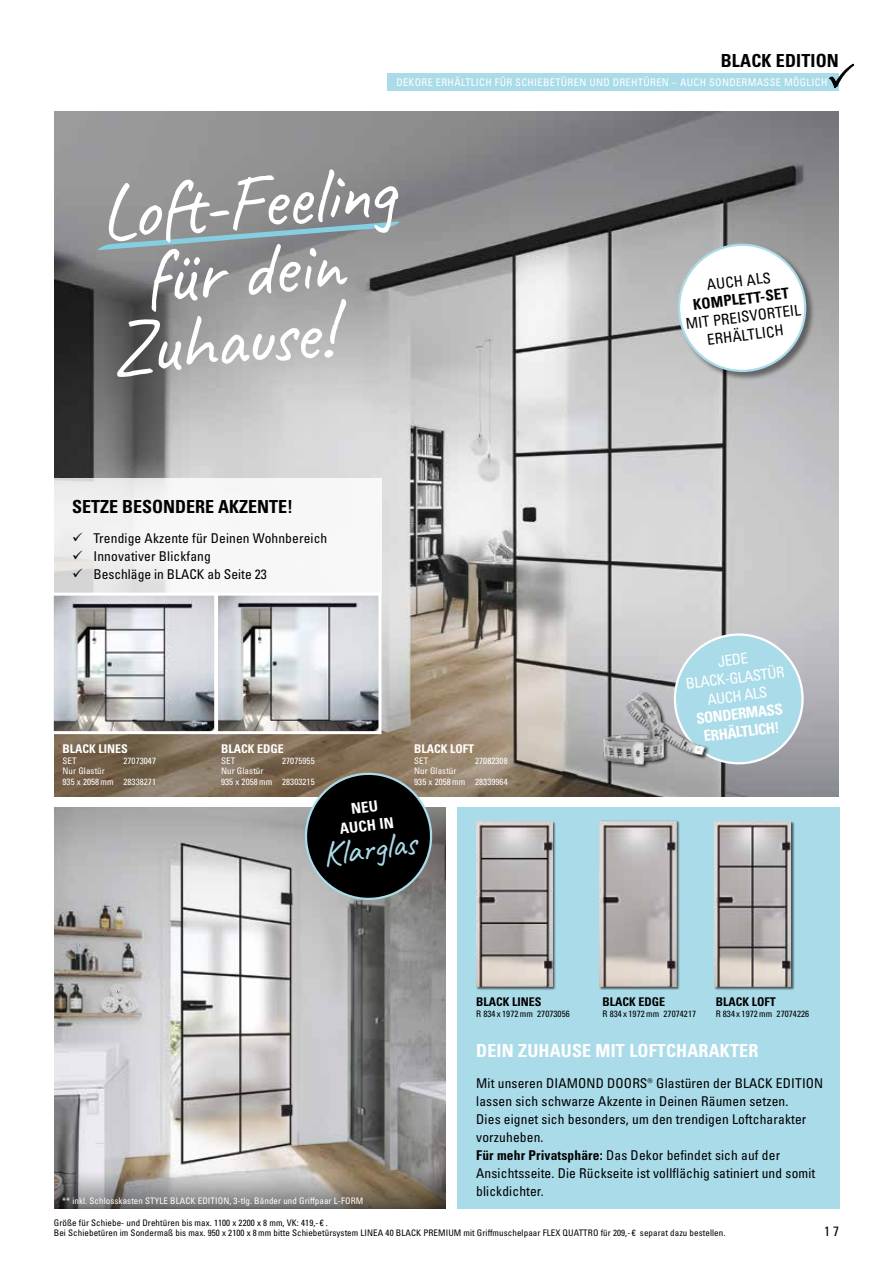
<style>
.page{position:relative;width:893px;height:1263px;background:#fff}
.page>*{position:absolute;margin:0;border:0;box-sizing:border-box;transform-origin:0 0}
.t1{font:79.2px "Caveat";color:#fff}
.t2{font:35.4px "Caveat";color:#aadbe9}
.t3{font:700 condensed 18px "Univers LT Pro";color:#000}
.t4{font:700 condensed 18px "Univers LT Pro";letter-spacing:.01em;color:#fff}
.t5{font:condensed 15px/18px "Univers LT Pro";color:#000;text-align:center}
.t6{font:700 condensed 15px/18px "Univers LT Pro";color:#fff;text-align:center}
.t7{font:condensed 15px/18px "Univers LT Pro";color:#fff;text-align:center}
.t8{font:700 condensed 15px "Univers LT Pro";color:#000}
.t9{font:condensed 13.5px/18px "Univers LT Pro";letter-spacing:.01em;color:#000}
.t10{font:700 condensed 12px "Univers LT Pro";color:#fff}
.t11{font:700 condensed 12px "Univers LT Pro";color:#000}
.t12{font:condensed 10.5px "Univers LT Pro";letter-spacing:.03em;color:#fff}
.t13{font:condensed 9px/10.5px "Univers LT Pro";letter-spacing:.01em;color:#000}
.t14{font:condensed 9px/10.5px "Univers LT Pro";letter-spacing:.01em;color:#fff}
.s1{font-weight:700}
</style>
<div class="page">
<div style="left:387px;top:73px;width:452px;height:17px;background:#aadbe9"></div>
<svg style="left:829px;top:64px;width:25px;height:25px"></svg>
<div style="left:457px;top:807px;width:383px;height:402px;background:#aadbe9"></div>
<img style="left:54px;top:112px;width:785px;height:685px">
<svg style="left:96px;top:221px;width:305px;height:29px;background:#8b979c"></svg>
<img style="left:54px;top:807px;width:392px;height:366px">
<div style="left:675px;top:634px;width:127px;height:129px;background:#aadbe9;border-radius:50%"></div>
<img style="left:595px;top:675px;width:127px;height:104px">
<div style="left:599px;top:821px;width:80px;height:169px;background:#000;opacity:.6"></div>
<img style="left:600px;top:821px;width:76px;height:166px">
<div style="left:476px;top:821px;width:80px;height:169px;background:#000;opacity:.6"></div>
<img style="left:476px;top:821px;width:77px;height:166px">
<div style="left:714px;top:821px;width:80px;height:169px;background:#000;opacity:.6"></div>
<img style="left:714px;top:821px;width:77px;height:166px">
<svg style="left:302px;top:770px;width:133px;height:133px;background:#333330"></svg>
<svg style="left:54px;top:478px;width:328px;height:115px"></svg>
<img style="left:55px;top:597px;width:322px;height:133px">
<div style="left:215px;top:593px;width:166px;height:141px;border:3px solid #fff"></div>
<div style="left:51px;top:593px;width:166px;height:141px;border:3px solid #fff"></div>
<div style="left:678px;top:243px;width:137px;height:138px;background:#000;opacity:.45"></div>
<div style="left:679px;top:245px;width:126px;height:126px;background:#fff;border-radius:50%"></div>
<svg style="left:54px;top:1173px;width:392px;height:36px;background:#8e8983"></svg>
<svg style="left:73px;top:533px;width:9px;height:9px"></svg>
<svg style="left:73px;top:551px;width:9px;height:9px"></svg>
<svg style="left:73px;top:569px;width:9px;height:9px"></svg>
<h3 class="t3" style="left:721px;top:50px;width:120px">BLACK EDITION</h3>
<p class="t12" style="left:396px;top:75px;width:433px">DEKORE ERHÄLTLICH FÜR SCHIEBETÜREN UND DREHTÜREN – AUCH SONDERMASSE MÖGLICH</p>
<h1 class="t1" style="left:96px;top:162px;width:297px;rotate:-4deg">Loft -Feeling</h1>
<h1 class="t1" style="left:140px;top:227px;width:202px;rotate:-4deg">für dein</h1>
<h1 class="t1" style="left:107px;top:298px;width:226px;rotate:-4deg">Zuhause!</h1>
<h3 class="t3" style="left:72px;top:495px;width:223px">SETZE BESONDERE AKZENTE!</h3>
<p class="t9" style="left:93px;top:529px;width:235px">Trendige Akzente für Deinen Wohnbereich<br>Innovativer Blickfang<br>Beschläge in BLACK ab Seite 23</p>
<p class="t10" style="left:63px;top:742px;width:67px">BLACK LINES</p>
<p class="t14" style="left:63px;top:755px;width:16px">SET</p>
<p class="t14" style="left:123px;top:755px;width:34px">27073047</p>
<p class="t14" style="left:63px;top:766px;width:95px">Nur Glastür<br>935 x 2058 mm 28338271</p>
<p class="t10" style="left:221px;top:742px;width:64px">BLACK EDGE</p>
<p class="t14" style="left:221px;top:755px;width:16px">SET</p>
<p class="t14" style="left:282px;top:755px;width:34px">27075955</p>
<p class="t14" style="left:221px;top:766px;width:95px">Nur Glastür<br>935 x 2058 mm 28303215</p>
<p class="t10" style="left:414px;top:742px;width:61px">BLACK LOFT</p>
<p class="t14" style="left:414px;top:755px;width:16px">SET</p>
<p class="t14" style="left:475px;top:755px;width:34px">27082308</p>
<p class="t14" style="left:414px;top:766px;width:95px">Nur Glastür<br>935 x 2058 mm 28339964</p>
<p class="t6" style="left:336px;top:801px;width:56px;rotate:-7deg">NEU<br>AUCH IN</p>
<h2 class="t2" style="left:320px;top:832px;width:96px;rotate:-7deg">Klarglas</h2>
<p class="t5" style="left:706px;top:276px;width:66px;rotate:-7deg">AUCH ALS</p>
<p class="t8" style="left:692px;top:296px;width:98px;rotate:-7deg">KOMPLETT-SET</p>
<p class="t5" style="left:685px;top:315px;width:117px;rotate:-7deg">MIT PREISVORTEIL<br>ERHÄLTLICH</p>
<p class="t7" style="left:682px;top:657px;width:101px;rotate:-7deg">JEDE<br>BLACK-GLASTÜR<br>AUCH ALS</p>
<p class="t6" style="left:695px;top:710px;width:88px;rotate:-7deg">SONDERMASS<br>ERHÄLTLICH!</p>
<p class="t11" style="left:476px;top:994px;width:67px">BLACK LINES</p>
<p class="t13" style="left:476px;top:1008px;width:95px">R 834 x 1972 mm 27073056</p>
<p class="t11" style="left:603px;top:994px;width:64px">BLACK EDGE</p>
<p class="t13" style="left:603px;top:1008px;width:95px">R 834 x 1972 mm 27074217</p>
<p class="t11" style="left:716px;top:994px;width:61px">BLACK LOFT</p>
<p class="t13" style="left:716px;top:1008px;width:95px">R 834 x 1972 mm 27074226</p>
<h3 class="t4" style="left:476px;top:1039px;width:284px">DEIN ZUHAUSE MIT LOFTCHARAKTER</h3>
<p class="t9" style="left:476px;top:1073px;width:349px">Mit unseren DIAMOND DOORS® Glastüren der BLACK EDITION lassen sich schwarze Akzente in Deinen Räumen setzen.<br>Dies eignet sich besonders, um den trendigen Loftcharakter vorzuheben.<br><span class="s1">Für mehr Privatsphäre:</span> Das Dekor befindet sich auf der Ansichtsseite. Die Rückseite ist vollflächig satiniert und somit blickdichter.</p>
<p class="t13" style="left:54px;top:1217px;width:673px">Größe für Schiebe- und Drehtüren bis max. 1100 x 2200 x 8 mm, VK: 419,- € .<br>Bei Schiebetüren im Sondermaß bis max. 950 x 2100 x 8 mm bitte Schiebetürsystem LINEA 40 BLACK PREMIUM mit Griffmuschelpaar FLEX QUATTRO für 209,- € separat dazu bestellen.</p>
<p class="t14" style="left:62px;top:1195px;width:303px">** inkl. Schlosskasten STYLE BLACK EDITION, 3-tlg. Bänder und Griffpaar L-FORM</p>
<p class="t9" style="left:824px;top:1222px;width:16px">17</p>
</div>
